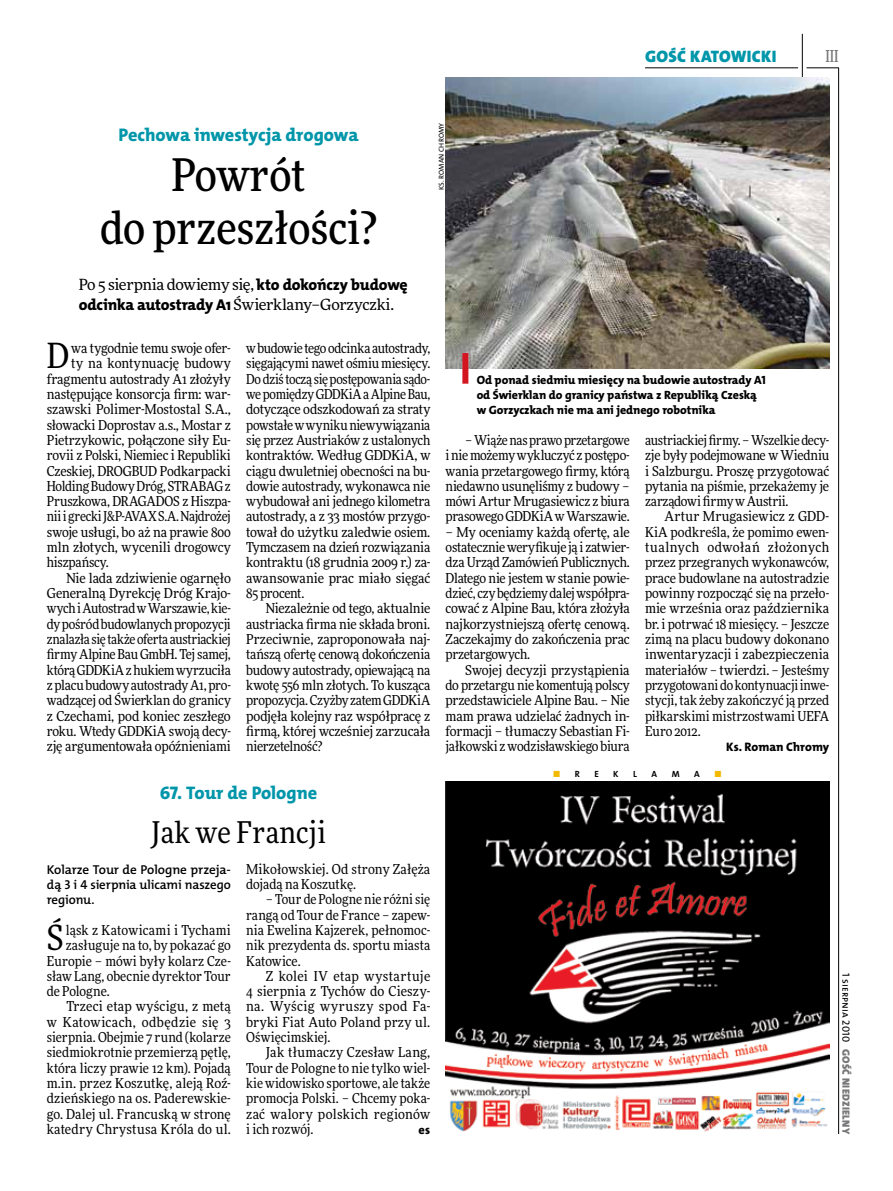
<style>
.page{position:relative;width:893px;height:1191px;background:#fff}
.page>*{position:absolute;margin:0;border:0;box-sizing:border-box;transform-origin:0 0}
.t1{font:500 45px/52.5px "Freeday Narrow";color:#000;text-align:center}
.t2{font:34.8px "Freeday Narrow News";color:#000}
.t3{font:30px "Freeday Narrow News";letter-spacing:.01em;color:#000}
.t4{font:18.3px "The Mix HP8 Ex Bld";letter-spacing:-.005em;color:#0096aa}
.t5{font:16.65px "The Mix HP9 Blk";letter-spacing:.02em;color:#0096aa}
.t6{font:500 16.5px "Freeday Narrow";color:#787779;scale:.9 1}
.t7{font:15.45px/20.4px "Freeday News";letter-spacing:-.02em;color:#000}
.t8{font:13.65px/15.3px "Freeday Narrow News";letter-spacing:-.005em;color:#000;text-align:justify}
.t9{font:13.65px "Freeday Narrow News";letter-spacing:-.025em;color:#000}
.t10{font:13.65px "Freeday Narrow News";letter-spacing:.015em;color:#000}
.t11{font:13.65px "Freeday Narrow News";letter-spacing:.02em;color:#000}
.t12{font:13.65px "Freeday Narrow News";letter-spacing:.03em;color:#000}
.t13{font:12.9px/15.3px "The Mix HP6 Se Bld";letter-spacing:-.01em;color:#000;text-align:justify}
.t14{font:12.3px "The Mix HP8 Ex Bld";color:#000}
.t15{font:12px/15.3px "The Mix HP8 Ex Bld";letter-spacing:-.005em;color:#000}
.t16{font:10.5px "The Mix HP9 Blk";letter-spacing:.025em;color:#787779}
.t17{font:10.5px "The Mix HP5 Plain";color:#000}
.t18{font:9px "The Mix HP7 Bld";color:#000}
.t19{font:9px "The Mix HP7 Bld";color:#f3b900}
.t20{font:7.2px "The Mix HP5 Plain";letter-spacing:.005em;color:#000}
.s1{font-family:"The Mix HP8 Ex Bld";font-size:15.75px}
.s2{color:#000}
</style>
<div class="page">
<hr style="left:806px;top:68px;width:33px;height:1px;background:#000">
<hr style="left:645px;top:68px;width:153px;height:1px;background:#000">
<hr style="left:838px;top:68px;width:1px;height:1066px;background:#000">
<hr style="left:802px;top:34px;width:1px;height:43px;background:#000">
<img style="left:446px;top:781px;width:383px;height:351px">
<img style="left:446px;top:77px;width:383px;height:291px">
<div style="left:462px;top:353px;width:6px;height:31px;background:#d3151f"></div>
<p class="t5" style="left:645px;top:46px;width:133px">GOŚĆ KATOWICKI</p>
<p class="t6" style="left:825px;top:46px;width:16px">III</p>
<h3 class="t4" style="left:118px;top:123px;width:242px">Pechowa inwestycja drogowa</h3>
<h1 class="t1" style="left:100px;top:148px;width:278px">Powrót<br>do przeszłości?</h1>
<p class="t7" style="left:79px;top:273px;width:331px">Po 5 sierpnia dowiemy się, <span class="s1">kto dokończy budowę odcinka autostrady A1</span> Świerklany–Gorzyczki.</p>
<p class="t20" style="left:437px;top:190px;width:68px;rotate:-90deg">ks. Roman Chromy</p>
<h2 class="t2" style="left:47px;top:334px;width:24px">D</h2>
<p class="t8" style="left:71px;top:340px;width:161px">wa tygodnie temu swoje ofer-</p>
<p class="t8" style="left:71px;top:356px;width:161px">ty na kontynuację budowy</p>
<p class="t8" style="left:47px;top:371px;width:186px">fragmentu autostrady A1 złożyły</p>
<p class="t8" style="left:47px;top:386px;width:186px">następujące konsorcja firm: war-</p>
<p class="t8" style="left:47px;top:401px;width:186px">szawski Polimer-Mostostal S.A.,</p>
<p class="t8" style="left:47px;top:417px;width:186px">słowacki Doprostav a.s., Mostar z</p>
<p class="t8" style="left:47px;top:432px;width:186px">Pietrzykowic, połączone siły Eu-</p>
<p class="t8" style="left:47px;top:447px;width:186px">rovii z Polski, Niemiec i Republiki</p>
<p class="t8" style="left:47px;top:463px;width:186px">Czeskiej, DROGBUD Podkarpacki</p>
<p class="t8" style="left:47px;top:478px;width:186px">Holding Budowy Dróg, STRABAG z</p>
<p class="t8" style="left:47px;top:493px;width:186px">Pruszkowa, DRAGADOS z Hiszpa-</p>
<p class="t9" style="left:47px;top:508px;width:186px">nii i grecki J&amp;P-AVAX S.A. Najdrożej</p>
<p class="t8" style="left:47px;top:524px;width:186px">swoje usługi, bo aż na prawie 800</p>
<p class="t8" style="left:47px;top:539px;width:186px">mln złotych, wycenili drogowcy</p>
<p class="t8" style="left:47px;top:555px;width:63px">hiszpańscy.</p>
<p class="t8" style="left:66px;top:570px;width:166px">Nie lada zdziwienie ogarnęło</p>
<p class="t8" style="left:47px;top:585px;width:186px">Generalną Dyrekcję Dróg Krajo-</p>
<p class="t9" style="left:47px;top:600px;width:186px">wych i Autostrad w Warszawie, kie-</p>
<p class="t8" style="left:47px;top:616px;width:186px">dy pośród budowlanych propozycji</p>
<p class="t8" style="left:47px;top:631px;width:186px">znalazła się także oferta austriackiej</p>
<p class="t8" style="left:47px;top:646px;width:186px">firmy Alpine Bau GmbH. Tej samej,</p>
<p class="t9" style="left:47px;top:661px;width:186px">którą GDDKiA z hukiem wyrzuciła</p>
<p class="t8" style="left:47px;top:677px;width:186px">z placu budowy autostrady A1, pro-</p>
<p class="t8" style="left:47px;top:692px;width:186px">wadzącej od Świerklan do granicy</p>
<p class="t8" style="left:47px;top:708px;width:186px">z Czechami, pod koniec zeszłego</p>
<p class="t8" style="left:47px;top:723px;width:186px">roku. Wtedy GDDKiA swoją decy-</p>
<p class="t8" style="left:47px;top:738px;width:186px">zję argumentowała opóźnieniami</p>
<p class="t8" style="left:246px;top:340px;width:186px">w budowie tego odcinka autostrady, sięgającymi nawet ośmiu miesięcy.<br>Do dziś toczą się postępowania sądo&shy;we pomiędzy GDDKiA a Alpine Bau, dotyczące odszkodowań za straty powstałe w wyniku niewywiązania się przez Austriaków z ustalonych kontraktów. Według GDDKiA, w ciągu dwuletniej obecności na bu&shy;dowie autostrady, wykonawca nie wybudował ani jednego kilometra autostrady, a z 33 mostów przygo&shy;tował do użytku zaledwie osiem.<br>Tymczasem na dzień rozwiązania kontraktu (18 grudnia 2009 r.) za&shy;awansowanie prac miało sięgać 85 procent.</p>
<p class="t8" style="left:246px;top:600px;width:186px;text-indent:20px">Niezależnie od tego, aktualnie austriacka firma nie składa broni.<br>Przeciwnie, zaproponowała naj&shy;tańszą ofertę cenową dokończenia budowy autostrady, opiewającą na kwotę 556 mln złotych. To kusząca propozycja. Czyżby zatem GDDKiA podjęła kolejny raz współpracę z firmą, której wcześniej zarzucała nierzetelność?</p>
<h3 class="t4" style="left:160px;top:781px;width:159px">67. Tour de Pologne</h3>
<h3 class="t3" style="left:151px;top:814px;width:176px">Jak we Francji</h3>
<p class="t13" style="left:47px;top:861px;width:186px">Kolarze Tour de Pologne przeja&shy;dą 3 i 4 sierpnia ulicami naszego regionu.</p>
<h2 class="t2" style="left:47px;top:916px;width:18px">Ś</h2>
<p class="t10" style="left:66px;top:921px;width:167px">ląsk z Katowicami i Tychami</p>
<p class="t8" style="left:66px;top:937px;width:167px">zasługuje na to, by pokazać go</p>
<p class="t8" style="left:47px;top:953px;width:186px">Europie – mówi były kolarz Cze-</p>
<p class="t8" style="left:47px;top:968px;width:186px">sław Lang, obecnie dyrektor Tour</p>
<p class="t8" style="left:47px;top:983px;width:64px">de Pologne.</p>
<p class="t10" style="left:66px;top:998px;width:166px">Trzeci etap wyścigu, z metą</p>
<p class="t12" style="left:47px;top:1013px;width:186px">w Katowicach, odbędzie się 3</p>
<p class="t8" style="left:47px;top:1029px;width:186px">sierpnia. Obejmie 7 rund (kolarze</p>
<p class="t8" style="left:47px;top:1044px;width:186px">siedmiokrotnie przemierzą pętlę,</p>
<p class="t8" style="left:47px;top:1060px;width:186px">która liczy prawie 12 km). Pojadą</p>
<p class="t8" style="left:47px;top:1075px;width:186px">m.in. przez Koszutkę, aleją Roź-</p>
<p class="t8" style="left:47px;top:1090px;width:186px">dzieńskiego na os. Paderewskie-</p>
<p class="t8" style="left:47px;top:1106px;width:186px">go. Dalej ul. Francuską w stronę</p>
<p class="t11" style="left:47px;top:1120px;width:186px">katedry Chrystusa Króla do ul.</p>
<p class="t8" style="left:246px;top:861px;width:186px">Mikołowskiej. Od strony Załęża dojadą na Koszutkę.</p>
<p class="t8" style="left:246px;top:891px;width:186px;text-indent:20px">– Tour de Pologne nie różni się rangą od Tour de France – zapew&shy;nia Ewelina Kajzerek, pełnomoc&shy;nik prezydenta ds. sportu miasta Katowice.</p>
<p class="t8" style="left:246px;top:968px;width:186px;text-indent:20px">Z kolei IV etap wystartuje 4 sierpnia z Tychów do Cieszy&shy;na. Wyścig wyruszy spod Fa&shy;bryki Fiat Auto Poland przy ul.<br>Oświęcimskiej.</p>
<p class="t8" style="left:246px;top:1044px;width:186px;text-indent:20px">Jak tłumaczy Czesław Lang, Tour de Pologne to nie tylko wiel&shy;kie widowisko sportowe, ale także promocja Polski. – Chcemy poka&shy;zać walory polskich regionów i ich rozwój.</p>
<p class="t14" style="left:419px;top:1122px;width:13px">es</p>
<p class="t15" style="left:477px;top:372px;width:291px">Od ponad siedmiu miesięcy na budowie autostrady A1 od Świerklan do granicy państwa z Republiką Czeską w Gorzyczkach nie ma ani jednego robotnika</p>
<p class="t8" style="left:446px;top:432px;width:186px;text-indent:20px">– Wiąże nas prawo przetargowe i nie możemy wykluczyć z postępo&shy;wania przetargowego firmy, którą niedawno usunęliśmy z budowy – mówi Artur Mrugasiewicz z biura prasowego GDDKiA w Warszawie.</p>
<p class="t8" style="left:446px;top:524px;width:186px">– My oceniamy każdą ofertę, ale ostatecznie weryfikuje ją i zatwier&shy;dza Urząd Zamówień Publicznych.<br>Dlatego nie jestem w stanie powie&shy;dzieć, czy będziemy dalej współpra&shy;cować z Alpine Bau, która złożyła najkorzystniejszą ofertę cenową.<br>Zaczekajmy do zakończenia prac przetargowych.</p>
<p class="t8" style="left:446px;top:662px;width:186px;text-indent:20px">Swojej decyzji przystąpienia do przetargu nie komentują polscy przedstawiciele Alpine Bau. – Nie mam prawa udzielać żadnych in&shy;formacji – tłumaczy Sebastian Fi&shy;jałkowski z wodzisławskiego biura</p>
<p class="t8" style="left:645px;top:432px;width:186px">austriackiej firmy. – Wszelkie decy&shy;zje były podejmowane w Wiedniu i Salzburgu. Proszę przygotować pytania na piśmie, przekażemy je zarządowi firmy w Austrii.</p>
<p class="t8" style="left:645px;top:509px;width:186px;text-indent:20px">Artur Mrugasiewicz z GDD-KiA podkreśla, że pomimo ewen&shy;tualnych odwołań złożonych przez przegranych wykonawców, prace budowlane na autostradzie powinny rozpocząć się na przeło&shy;mie września oraz października br. i potrwać 18 miesięcy. – Jeszcze zimą na placu budowy dokonano inwentaryzacji i zabezpieczenia materiałów – twierdzi. – Jesteśmy przygotowani do kontynuacji inwe&shy;stycji, tak żeby zakończyć ją przed piłkarskimi mistrzostwami UEFA Euro 2012.</p>
<p class="t14" style="left:726px;top:739px;width:105px">Ks. Roman Chromy</p>
<p class="t19" style="left:553px;top:768px;width:28px">■ <span class="s2">R</span></p>
<p class="t18" style="left:594px;top:768px;width:6px">E</p>
<p class="t18" style="left:613px;top:768px;width:7px">K</p>
<p class="t18" style="left:633px;top:768px;width:5px">L</p>
<p class="t18" style="left:651px;top:768px;width:18px">AMA</p>
<p class="t19" style="left:714px;top:768px;width:9px">■</p>
<p class="t17" style="left:853px;top:973px;width:71px;rotate:90deg">1 sierpnia 2010</p>
<p class="t16" style="left:853px;top:1049px;width:86px;rotate:90deg">GOŚĆ NIEDZIELNY</p>
</div>
